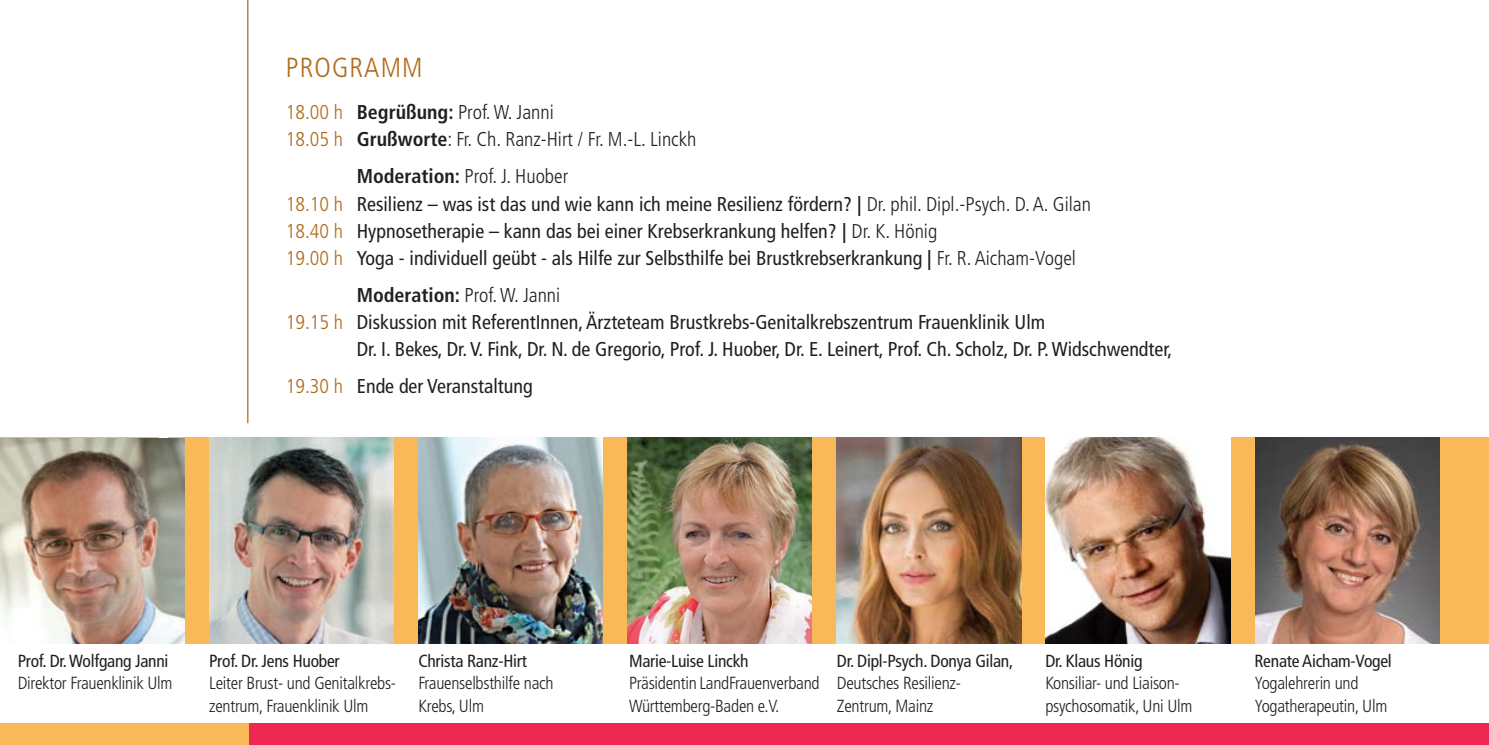
<style>
.page{position:relative;width:1489px;height:745px;background:#fff}
.page>*{position:absolute;margin:0;border:0;box-sizing:border-box;transform-origin:0 0}
.t1{font:300 condensed 27.5px "Frutiger LT Std";letter-spacing:.04em;color:#b06a19}
.t2{font:condensed 20px/27px "Frutiger LT Std";color:#231f20}
.t3{font:300 condensed 20px/27px "Frutiger LT Std";color:#231f20}
.t4{font:300 condensed 17.5px/22.5px "Frutiger LT Std";letter-spacing:-.015em;color:#231f20}
.t5{font:condensed 17.5px "Frutiger LT Std";letter-spacing:-.015em;color:#231f20}
.s1{color:#b06a19}
.s2{font-weight:700}
.s3{font-weight:300}
.s4{font-weight:300;color:#b06a19}
</style>
<div class="page">
<div style="left:169px;top:437px;width:1319px;height:206px;background:#f9b958"></div>
<div style="left:0;top:723px;width:1488px;height:21px;background:#ed2652"></div>
<hr style="left:247px;top:0;width:1px;height:423px;background:#b06a19">
<div style="left:0;top:723px;width:248px;height:21px;background:#f9b958"></div>
<img style="left:836px;top:437px;width:184px;height:206px">
<img style="left:1255px;top:437px;width:184px;height:206px">
<img style="left:0;top:438px;width:184px;height:205px">
<img style="left:418px;top:437px;width:184px;height:206px">
<img style="left:209px;top:437px;width:184px;height:206px">
<img style="left:1045px;top:437px;width:185px;height:206px">
<img style="left:627px;top:437px;width:184px;height:206px">
<h1 class="t1" style="left:286px;top:52px;width:138px">PROGRAMM</h1>
<p class="t3" style="left:286px;top:99px;width:412px"><span class="s1">18.00 h</span> <span class="s2">Begrüßung:</span> Prof. W. Janni<br><span class="s1">18.05 h</span> <span class="s2">Grußworte</span>: Fr. Ch. Ranz-Hirt / Fr. M.-L. Linckh</p>
<p class="t2" style="left:286px;top:163px;width:806px;text-indent:71px"><span class="s2">Moderation:</span> <span class="s3">Prof. J. Huober<br></span><span class="s4">18.10 h</span> Resilienz – was ist das und wie kann ich meine Resilienz fördern? <span class="s2">|</span> <span class="s3">Dr. phil. Dipl.-Psych. D. A. Gilan </span><span class="s4">18.40 h</span> Hypnosetherapie – kann das bei einer Krebserkrankung helfen? <span class="s2">|</span> <span class="s3">Dr. K. Hönig<br></span><span class="s4">19.00 h</span> Yoga - individuell geübt - als Hilfe zur Selbsthilfe bei Brustkrebserkrankung <span class="s2">|</span> <span class="s3">Fr. R. Aicham-Vogel</span></p>
<p class="t3" style="left:357px;top:281px;width:205px"><span class="s2">Moderation:</span> Prof. W. Janni</p>
<p class="t2" style="left:286px;top:308px;width:760px"><span class="s4">19.15 h</span> Diskussion mit ReferentInnen, Ärzteteam Brustkrebs-Genitalkrebszentrum Frauenklinik Ulm</p>
<p class="t2" style="left:357px;top:335px;width:817px">Dr. I. Bekes, Dr. V. Fink, Dr. N. de Gregorio, Prof. J. Huober, Dr. E. Leinert, Prof. Ch. Scholz, Dr. P. Widschwendter,</p>
<p class="t2" style="left:286px;top:372px;width:248px"><span class="s4">19.30 h</span> Ende der Veranstaltung</p>
<p class="t5" style="left:18px;top:650px;width:152px">Prof. Dr. Wolfgang Janni</p>
<p class="t4" style="left:18px;top:671px;width:156px">Direktor Frauenklinik Ulm</p>
<p class="t5" style="left:209px;top:650px;width:132px">Prof. Dr. Jens Huober</p>
<p class="t4" style="left:209px;top:671px;width:188px">Leiter Brust- und Genitalkrebs&shy;zentrum, Frauenklinik Ulm</p>
<p class="t5" style="left:418px;top:650px;width:110px">Christa Ranz-Hirt</p>
<p class="t4" style="left:418px;top:671px;width:137px">Frauenselbsthilfe nach<br>Krebs, Ulm</p>
<p class="t5" style="left:629px;top:650px;width:121px">Marie-Luise Linckh</p>
<p class="t4" style="left:629px;top:671px;width:192px">Präsidentin LandFrauenverband<br>Württemberg-Baden e.V.</p>
<p class="t5" style="left:836px;top:650px;width:178px">Dr. Dipl-Psych. Donya Gilan,</p>
<p class="t4" style="left:836px;top:671px;width:126px">Deutsches Resilienz-<br>Zentrum, Mainz</p>
<p class="t5" style="left:1045px;top:650px;width:99px">Dr. Klaus Hönig</p>
<p class="t4" style="left:1045px;top:671px;width:149px">Konsiliar- und Liaison&shy;psychosomatik, Uni Ulm</p>
<p class="t5" style="left:1254px;top:650px;width:139px">Renate Aicham-Vogel</p>
<p class="t4" style="left:1254px;top:671px;width:134px">Yogalehrerin und<br>Yogatherapeutin, Ulm</p>
</div>
